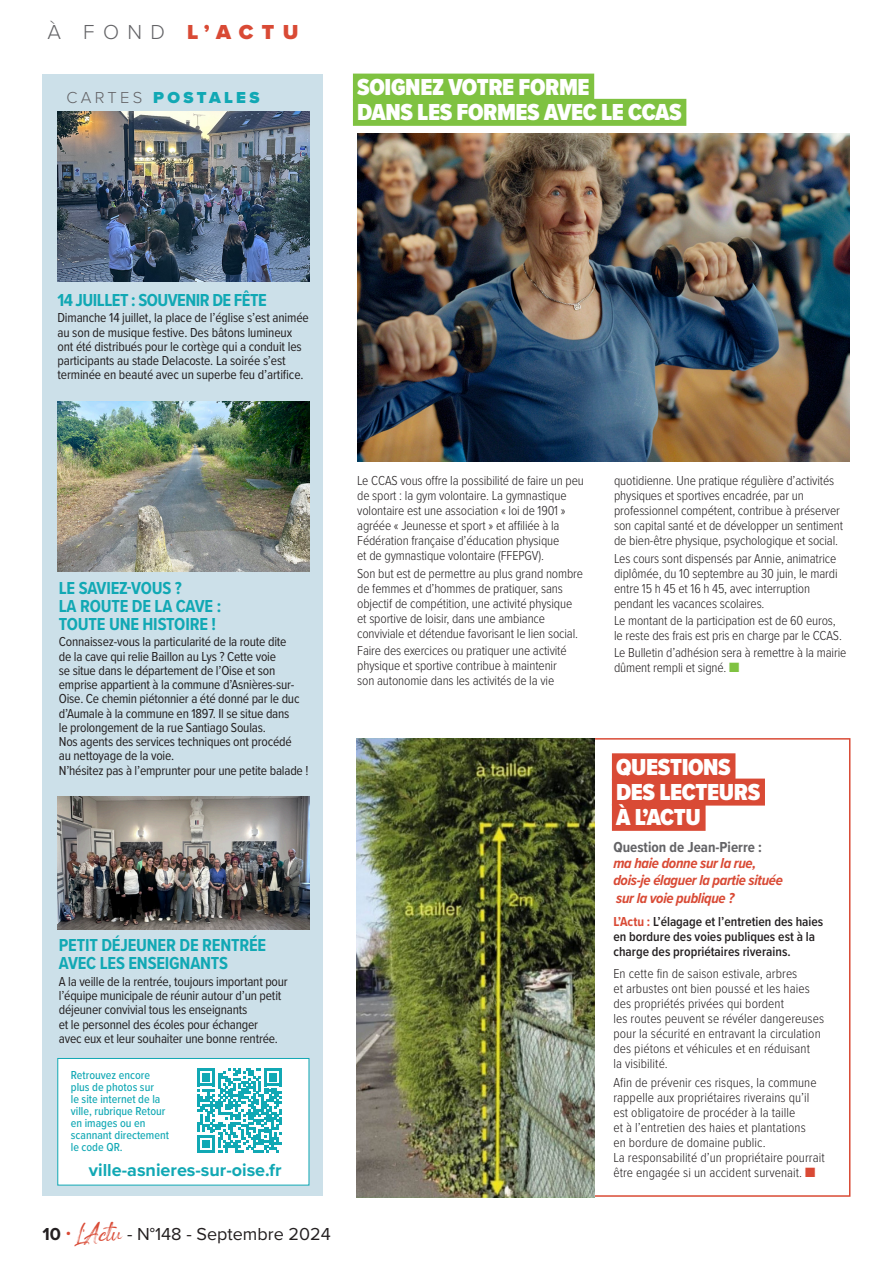
<style>
.page{position:relative;width:893px;height:1263px;background:#fff}
.page>*{position:absolute;margin:0;border:0;box-sizing:border-box;transform-origin:0 0}
.Titre{font:900 24px "Proxima Nova Cond";letter-spacing:-.015em;color:#fff}
.TEXTE{font:900 21px "Proxima Nova";color:#d94a35}
.Titre-2{font:700 18px/18px "Proxima Nova Cond";letter-spacing:-.01em;color:#11a8b4}
.TEXTE-2{font:18px "Proxima Nova";color:#231f20}
.TEXTE-3{font:700 18px "Proxima Nova";color:#11a8b4}
.Titre-3{font:700 18px "Proxima Nova Cond";letter-spacing:-.03em;color:#11a8b4}
.TEXTE-4{font:900 16.5px "Proxima Nova";letter-spacing:.2em;color:#11a8b4}
.Titre-4{font:italic 700 15px/16.5px "Proxima Nova Cond";letter-spacing:-.02em;color:#d94a35}
.Titre-5{font:300 13.5px/15px "Proxima Nova Cond";letter-spacing:-.01em;color:#231f20}
.Titre-6{font:13.5px/14.2px "Proxima Nova Cond";letter-spacing:-.015em;color:#231f20}
.Titre-7{font:600 13.5px/15px "Proxima Nova Cond";color:#231f20}
.Titre-8{font:500 12px/12px "Proxima Nova Cond";color:#11a8b4}
.s1{font-weight:300;color:#636366}
.s2{font-weight:700}
.s3{font-family:"Essonnes Text";font-weight:700;color:#d94a35}
.s4{font-family:"Spartwell";font-size:24px;color:#d94a35}
.s5{color:#7fc241}
.s6{font-style:normal;color:#636366}
.s7{font-weight:700;color:#d94a35}
.s8{color:#d94a35}
</style>
<div class="page">
<img style="left:356px;top:739px;width:238px;height:458px">
<div style="left:612px;top:753px;width:123px;height:27px;background:#d94a35"></div>
<div style="left:612px;top:778px;width:153px;height:27px;background:#d94a35"></div>
<div style="left:612px;top:804px;width:94px;height:27px;background:#d94a35"></div>
<div style="left:353px;top:74px;width:241px;height:27px;background:#7fc241"></div>
<div style="left:353px;top:99px;width:333px;height:27px;background:#7fc241"></div>
<div style="left:43px;top:74px;width:280px;height:1122px;background:#cce0e9"></div>
<div style="left:57px;top:1058px;width:252px;height:127px;background:#fff;border:1px solid #11a8b4"></div>
<img style="left:57px;top:111px;width:252px;height:171px">
<img style="left:357px;top:134px;width:493px;height:327px">
<img style="left:57px;top:797px;width:252px;height:132px">
<img style="left:57px;top:401px;width:252px;height:171px">
<svg style="left:197px;top:1068px;width:85px;height:85px"></svg>
<p class="TEXTE" style="left:47px;top:16px;width:253px"><span class="s1">À FOND</span> L’ACTU</p>
<p class="TEXTE-4" style="left:66px;top:85px;width:195px"><span class="s1">CARTES</span> POSTALES</p>
<p class="Titre" style="left:357px;top:69px;width:234px">SOIGNEZ VOTRE FORME</p>
<p class="Titre" style="left:357px;top:94px;width:326px">DANS LES FORMES AVEC LE CCAS</p>
<p class="Titre-3" style="left:57px;top:287px;width:211px">14 JUILLET : SOUVENIR DE FÊTE</p>
<p class="Titre-6" style="left:57px;top:310px;width:253px">Dimanche 14 juillet, la place de l’église s’est animée au son de musique festive. Des bâtons lumineux ont été distribués pour le cortège qui a conduit les participants au stade Delacoste. La soirée s’est terminée en beauté avec un superbe feu d’artifice.</p>
<p class="Titre-2" style="left:59px;top:579px;width:164px">LE SAVIEZ-VOUS ?<br>LA ROUTE DE LA CAVE :<br>TOUTE UNE HISTOIRE !</p>
<p class="Titre-6" style="left:59px;top:634px;width:242px">Connaissez-vous la particularité de la route dite de la cave qui relie Baillon au Lys ? Cette voie<br>se situe dans le département de l’Oise et son emprise appartient à la commune d’Asnières-sur-Oise. Ce chemin piétonnier a été donné par le duc d’Aumale à la commune en 1897. Il se situe dans le prolongement de la rue Santiago Soulas.</p>
<p class="Titre-6" style="left:59px;top:734px;width:235px">Nos agents des services techniques ont procédé au nettoyage de la voie.</p>
<p class="Titre-6" style="left:59px;top:762px;width:251px">N’hésitez pas à l’emprunter pour une petite balade !</p>
<p class="Titre-5" style="left:357px;top:473px;width:228px">Le CCAS vous offre la possibilité de faire un peu de sport : la gym volontaire. La gymnastique volontaire est une association « loi de 1901 » agréée « Jeunesse et sport » et affiliée à la Fédération française d’éducation physique<br>et de gymnastique volontaire (FFEPGV).</p>
<p class="Titre-5" style="left:357px;top:565px;width:227px">Son but est de permettre au plus grand nombre de femmes et d’hommes de pratiquer, sans objectif de compétition, une activité physique et sportive de loisir, dans une ambiance conviviale et détendue favorisant le lien social.</p>
<p class="Titre-5" style="left:357px;top:642px;width:211px">Faire des exercices ou pratiquer une activité physique et sportive contribue à maintenir son autonomie dans les activités de la vie</p>
<p class="Titre-2" style="left:59px;top:936px;width:209px">PETIT DÉJEUNER DE RENTRÉE<br>AVEC LES ENSEIGNANTS</p>
<p class="Titre-6" style="left:59px;top:974px;width:231px">A la veille de la rentrée, toujours important pour l’équipe municipale de réunir autour d’un petit déjeuner convivial tous les enseignants<br>et le personnel des écoles pour échanger<br>avec eux et leur souhaiter une bonne rentrée.</p>
<p class="Titre-8" style="left:71px;top:1069px;width:100px">Retrouvez encore plus de photos sur<br>le site internet de la ville, rubrique Retour en images ou en scannant directement le code QR.</p>
<p class="TEXTE-3" style="left:89px;top:1156px;width:194px">ville-asnieres-sur-oise.fr</p>
<p class="TEXTE-2" style="left:43px;top:1220px;width:290px"><span class="s2">10</span> <span class="s3">•</span> <span class="s4">L’Actu</span> - N°148 - Septembre 2024</p>
<p class="Titre-5" style="left:614px;top:473px;width:230px">quotidienne. Une pratique régulière d’activités physiques et sportives encadrée, par un professionnel compétent, contribue à préserver son capital santé et de développer un sentiment de bien-être physique, psychologique et social.</p>
<p class="Titre-5" style="left:614px;top:550px;width:225px">Les cours sont dispensés par Annie, animatrice diplômée, du 10 septembre au 30 juin, le mardi entre 15 h 45 et 16 h 45, avec interruption pendant les vacances scolaires.</p>
<p class="Titre-5" style="left:614px;top:612px;width:229px">Le montant de la participation est de 60 euros, le reste des frais est pris en charge par le CCAS.</p>
<p class="Titre-5" style="left:614px;top:644px;width:234px">Le Bulletin d’adhésion sera à remettre à la mairie dûment rempli et signé. <span class="s5">■</span></p>
<p class="Titre" style="left:616px;top:749px;width:116px">QUESTIONS</p>
<p class="Titre" style="left:616px;top:774px;width:146px">DES LECTEURS</p>
<p class="Titre" style="left:616px;top:799px;width:86px">À L’ACTU</p>
<p class="Titre-4" style="left:613px;top:838px;width:171px"><span class="s6">Question de Jean-Pierre : </span>ma haie donne sur la rue, dois-je élaguer la partie située</p>
<p class="Titre-4" style="left:616px;top:889px;width:119px">sur la voie publique ?</p>
<p class="Titre-7" style="left:613px;top:914px;width:211px"><span class="s7">L’Actu :</span> L’élagage et l’entretien des haies en bordure des voies publiques est à la charge des propriétaires riverains.</p>
<p class="Titre-5" style="left:613px;top:965px;width:212px">En cette fin de saison estivale, arbres<br>et arbustes ont bien poussé et les haies des propriétés privées qui bordent<br>les routes peuvent se révéler dangereuses pour la sécurité en entravant la circulation des piétons et véhicules et en réduisant<br>la visibilité.</p>
<p class="Titre-5" style="left:613px;top:1074px;width:213px">Afin de prévenir ces risques, la commune rappelle aux propriétaires riverains qu’il est obligatoire de procéder à la taille<br>et à l’entretien des haies et plantations<br>en bordure de domaine public.<br>La responsabilité d’un propriétaire pourrait être engagée si un accident survenait. <span class="s8">■</span></p>
</div>
